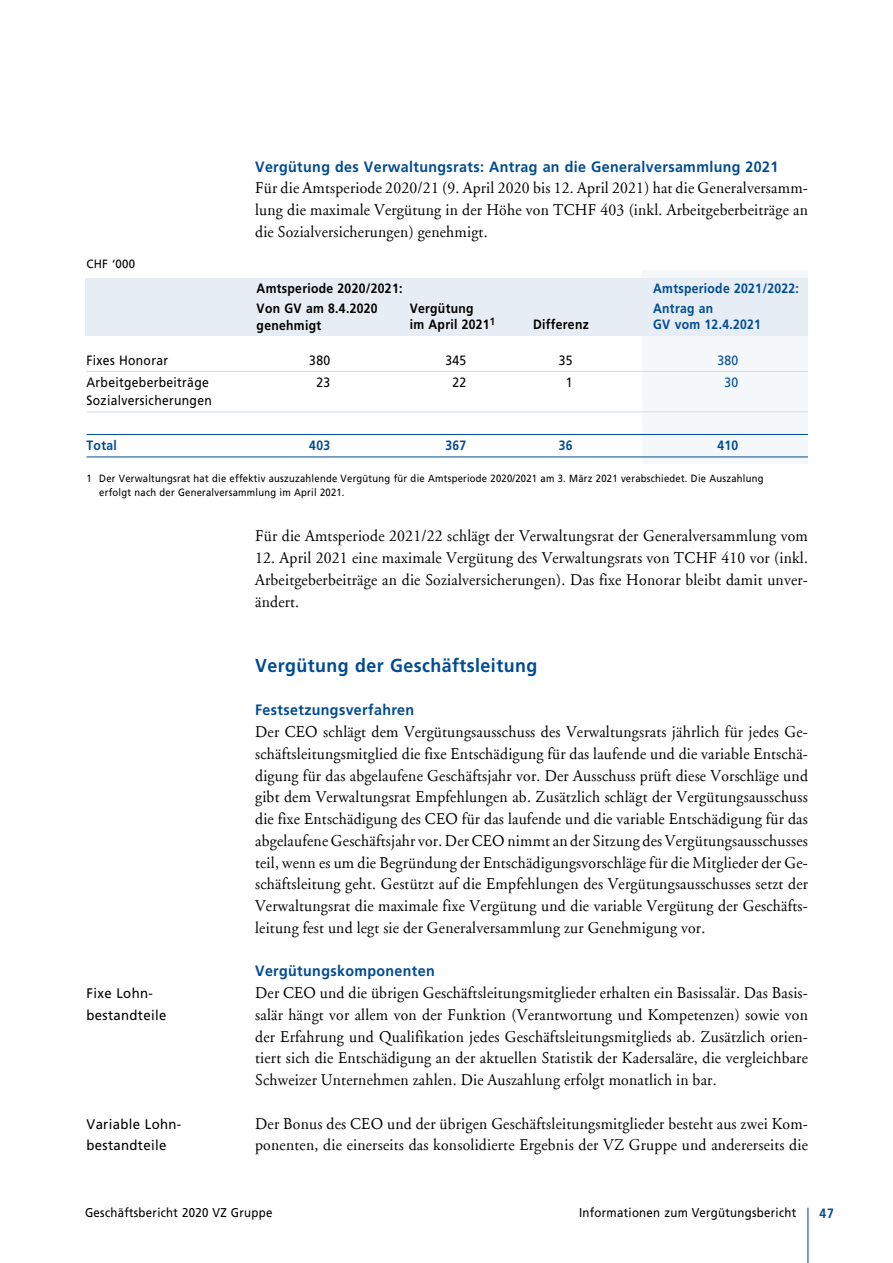
<style>
.page{position:relative;width:893px;height:1263px;background:#fff}
.page>*{position:absolute;margin:0;border:0;box-sizing:border-box;transform-origin:0 0}
.t1{font:700 18.75px "Frutiger LT";letter-spacing:.025em;color:#004b93;scale:.95 1}
.t2{font:16.5px/21.8px "Adobe Garamond";letter-spacing:.015em;color:#000;text-align:justify;scale:.95 1}
.t3{font:700 15px "Frutiger LT";letter-spacing:.025em;color:#004b93;scale:.95 1}
.t4{font:13.8px/21.8px "Frutiger LT";letter-spacing:.025em;color:#000;scale:.95 1}
.t5{font:700 13.5px/16.5px "Frutiger LT";letter-spacing:.025em;color:#000;scale:.9 1}
.t6{font:13.5px/22.5px "Frutiger LT";letter-spacing:.025em;color:#000;text-align:center;scale:.9 1}
.t7{font:700 13.5px/16.5px "Frutiger LT";letter-spacing:.025em;color:#004b93;scale:.9 1}
.t8{font:13.5px/22.5px "Frutiger LT";color:#004b93;text-align:center;scale:.9 1}
.t9{font:12.75px "Frutiger LT";letter-spacing:.025em;color:#000;scale:.9 1}
.t10{font:12px "Frutiger LT";letter-spacing:.025em;color:#000;scale:.95 1}
.t11{font:10.5px/13.5px "Frutiger LT";letter-spacing:.025em;color:#000;scale:.9 1}
</style>
<div class="page">
<hr style="left:807px;top:1208px;width:1px;height:55px;background:#004b93">
<div style="left:642px;top:270px;width:166px;height:194px;background:#f5f8fb"></div>
<div style="left:85px;top:279px;width:723px;height:57px;background:#e6edf4"></div>
<hr style="left:87px;top:371px;width:721px;height:1px;background:#ccdbe9">
<hr style="left:87px;top:412px;width:721px;height:1px;background:#ccdbe9">
<hr style="left:87px;top:434px;width:721px;height:1px;background:#004b93">
<hr style="left:87px;top:457px;width:721px;height:1px;background:#004b93">
<p class="t10" style="left:87px;top:257px;width:53px">CHF ‘000</p>
<p class="t6" style="left:87px;top:349px;width:137px;text-align:left">Fixes Honorar<br>Arbeitgeberbeiträge</p>
<p class="t6" style="left:87px;top:389px;width:141px">Sozialversicherungen</p>
<p class="t7" style="left:87px;top:437px;width:35px">Total</p>
<p class="t3" style="left:255px;top:158px;width:552px">Vergütung des Verwaltungsrats: Antrag an die Generalversammlung 2021</p>
<p class="t2" style="left:255px;top:178px;width:583px">Für die Amtsperiode 2020/21 (9. April 2020 bis 12. April 2021) hat die Generalversamm&shy;lung die maximale Vergütung in der Höhe von TCHF 403 (inkl. Arbeitgeberbeiträge an die Sozialversicherungen) genehmigt.</p>
<p class="t5" style="left:257px;top:278px;width:164px;line-height:20.7px">Amtsperiode 2020/2021:<br>Von GV am 8.4.2020</p>
<p class="t5" style="left:257px;top:317px;width:73px">genehmigt</p>
<p class="t6" style="left:309px;top:349px;width:25px">380<br>23</p>
<p class="t5" style="left:410px;top:300px;width:97px">Vergütung<br>im April 2021<sup>1</sup></p>
<p class="t6" style="left:445px;top:349px;width:25px">345<br>22</p>
<p class="t5" style="left:533px;top:317px;width:63px">Differenz</p>
<p class="t6" style="left:559px;top:349px;width:17px">35<br>1</p>
<p class="t7" style="left:653px;top:280px;width:164px">Amtsperiode 2021/2022:</p>
<p class="t7" style="left:653px;top:300px;width:121px">Antrag an<br>GV vom 12.4.2021</p>
<p class="t8" style="left:717px;top:349px;width:25px">380<br>30</p>
<p class="t7" style="left:309px;top:437px;width:25px">403</p>
<p class="t7" style="left:445px;top:437px;width:25px">367</p>
<p class="t7" style="left:559px;top:437px;width:17px">36</p>
<p class="t7" style="left:717px;top:437px;width:25px">410</p>
<p class="t11" style="left:99px;top:472px;width:740px;text-indent:-13px">1 Der Verwaltungsrat hat die effektiv auszuzahlende Vergütung für die Amtsperiode 2020/2021 am 3. März 2021 verabschiedet. Die Auszahlung erfolgt nach der Generalversammlung im April 2021.</p>
<p class="t4" style="left:87px;top:982px;width:86px">Fixe Lohn&shy;bestandteile</p>
<p class="t4" style="left:87px;top:1113px;width:101px">Variable Lohn&shy;bestandteile</p>
<p class="t2" style="left:255px;top:526px;width:583px">Für die Amtsperiode 2021/22 schlägt der Verwaltungsrat der Generalversammlung vom</p>
<p class="t2" style="left:255px;top:547px;width:583px">12. April 2021 eine maximale Vergütung des Verwaltungsrats von TCHF 410 vor (inkl.<br>Arbeitgeberbeiträge an die Sozialversicherungen). Das fixe Honorar bleibt damit unver&shy;ändert.</p>
<p class="t1" style="left:255px;top:654px;width:298px">Vergütung der Geschäftsleitung</p>
<p class="t3" style="left:255px;top:701px;width:169px">Festsetzungsverfahren</p>
<p class="t2" style="left:255px;top:721px;width:583px">Der CEO schlägt dem Vergütungsausschuss des Verwaltungsrats jährlich für jedes Ge&shy;schäftsleitungsmitglied die fixe Entschädigung für das laufende und die variable Entschä&shy;digung für das abgelaufene Geschäftsjahr vor. Der Ausschuss prüft diese Vorschläge und gibt dem Verwaltungsrat Empfehlungen ab. Zusätzlich schlägt der Vergütungsausschuss die fixe Entschädigung des CEO für das laufende und die variable Entschädigung für das abgelaufene Geschäftsjahr vor. Der CEO nimmt an der Sitzung des Vergütungsausschusses teil, wenn es um die Begründung der Entschädigungsvorschläge für die Mitglieder der Ge&shy;schäftsleitung geht. Gestützt auf die Empfehlungen des Vergütungsausschusses setzt der Verwaltungsrat die maximale fixe Vergütung und die variable Vergütung der Geschäfts&shy;leitung fest und legt sie der Generalversammlung zur Genehmigung vor.</p>
<p class="t3" style="left:255px;top:962px;width:191px">Vergütungskomponenten</p>
<p class="t2" style="left:255px;top:982px;width:583px">Der CEO und die übrigen Geschäftsleitungsmitglieder erhalten ein Basissalär. Das Basis&shy;salär hängt vor allem von der Funktion (Verantwortung und Kompetenzen) sowie von der Erfahrung und Qualifikation jedes Geschäftsleitungsmitglieds ab. Zusätzlich orien&shy;tiert sich die Entschädigung an der aktuellen Statistik der Kadersaläre, die vergleichbare Schweizer Unternehmen zahlen. Die Auszahlung erfolgt monatlich in bar.</p>
<p class="t2" style="left:255px;top:1113px;width:583px">Der Bonus des CEO und der übrigen Geschäftsleitungsmitglieder besteht aus zwei Kom&shy;ponenten, die einerseits das konsolidierte Ergebnis der VZ Gruppe und andererseits die</p>
<p class="t9" style="left:85px;top:1205px;width:210px">Geschäftsbericht 2020 VZ Gruppe</p>
<p class="t9" style="left:579px;top:1205px;width:243px">Informationen zum Vergütungsbericht</p>
<p class="t7" style="left:820px;top:1205px;width:17px">47</p>
</div>
